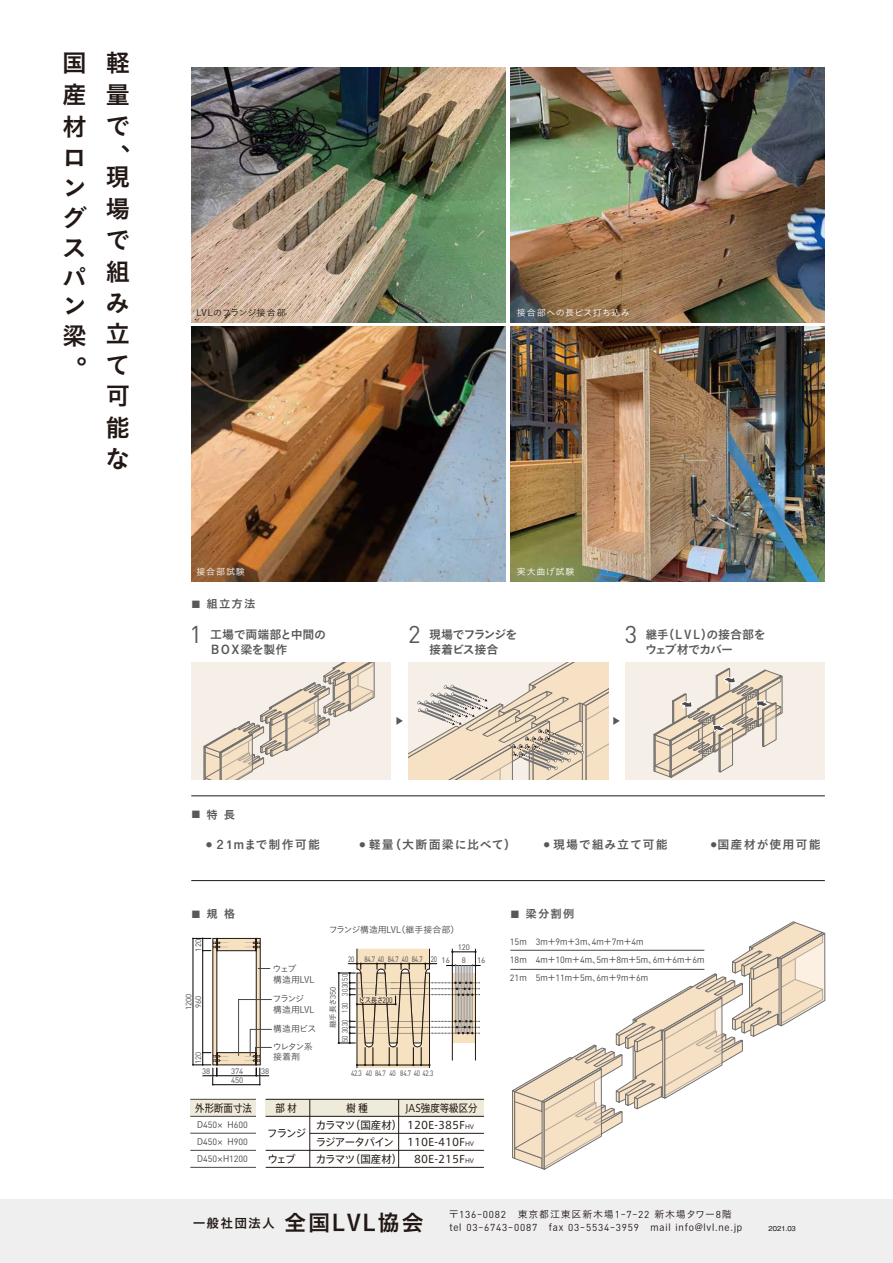
<style>
.page{position:relative;width:893px;height:1263px;background:#fff}
.page>*{position:absolute;margin:0;border:0;box-sizing:border-box;transform-origin:0 0}
.t1{font:24.75px/31.3px "Koburina Go Std W6";color:#221815}
.t2{font:24px "DIN";color:#595757}
.t3{font:22.35px "Koburina Go Std W6";letter-spacing:.08em;color:#221815}
.t4{font:12px "Koburina Go Std W6";letter-spacing:.085em;color:#595757}
.t5{font:12px/15px "Koburina Go Std W6";letter-spacing:-.05em;color:#595757;scale:.95 1}
.t6{font:12px/15px "Koburina Go Std W6";letter-spacing:-.04em;color:#595757}
.t7{font:12px/15px "Koburina Go Std W6";letter-spacing:-.06em;color:#595757}
.t8{font:12px "Koburina Go Std W6";letter-spacing:.06em;color:#595757}
.t9{font:11.4px "Koburina Go Std W6";letter-spacing:.1em;color:#595757}
.t10{font:10.5px/17px "Axis Std";color:#221815;text-align:center;scale:.9 1}
.t11{font:10.5px/17px "Axis Std";letter-spacing:-.07em;color:#221815}
.t12{font:10.5px "Axis Std";color:#221815}
.t13{font:10.05px/12.9px "Koburina Go Std W3";letter-spacing:.08em;color:#221815}
.t14{font:9px/18px "Koburina Go Std W3";letter-spacing:-.025em;color:#454649}
.t15{font:9px/17.1px "DIN";color:#454649;text-align:justify}
.t16{font:9px "Koburina Go Std W3";letter-spacing:.04em;color:#fff}
.t17{font:9px "Koburina Go Std W3";letter-spacing:.055em;color:#221815}
.t18{font:9px "Koburina Go Std W3";letter-spacing:.08em;color:#fff}
.t19{font:9px/10.5px "Koburina Go Std W3";letter-spacing:-.045em;color:#454649}
.t20{font:9px/18px "Koburina Go Std W3";letter-spacing:-.09em;color:#454649}
.t21{font:7.8px "DIN";letter-spacing:-.03em;color:#454649;scale:.8 1}
.t22{font:7.8px "DIN";letter-spacing:-.03em;color:#454649}
.t23{font:7.8px "Koburina Go Std W3";letter-spacing:-.105em;color:#454649}
.t24{font:7.8px "Koburina Go Std W3";letter-spacing:-.105em;color:#454649;scale:.85 1}
.t25{font:500 6.75px "Gothic BBB Pro";color:#000}
.s1{font-size:9.75px}
.s2{font-family:"DIN";font-weight:700}
.s3{font-family:"Koburina Go Std W3"}
.s4{font-family:"DIN"}
.s5{font-size:6px}
.s6{font-size:12.9px}
</style>
<div class="page">
<div style="left:0;top:1199px;width:893px;height:64px;background:#efefef"></div>
<div style="left:191px;top:662px;width:200px;height:118px;background:#f5efe7"></div>
<div style="left:625px;top:662px;width:200px;height:118px;background:#f5efe7"></div>
<img style="left:191px;top:327px;width:315px;height:255px">
<img style="left:191px;top:67px;width:315px;height:256px">
<img style="left:510px;top:67px;width:315px;height:256px">
<img style="left:510px;top:327px;width:315px;height:255px">
<div style="left:217px;top:1053px;width:39px;height:12px;background:#f6e1c1"></div>
<div style="left:217px;top:1052px;width:39px;height:13px;border:1px solid #221815"></div>
<div style="left:217px;top:938px;width:39px;height:13px;background:#f6e1c1"></div>
<div style="left:217px;top:938px;width:39px;height:13px;border:1px solid #221815"></div>
<svg style="left:213px;top:951px;width:4px;height:101px"></svg>
<svg style="left:256px;top:951px;width:4px;height:48px"></svg>
<hr style="left:213px;top:1084px;width:47px;height:1px;background:#040000">
<hr style="left:217px;top:1075px;width:39px;height:1px;background:#040000">
<hr style="left:202px;top:938px;width:1px;height:127px;background:#040000">
<hr style="left:193px;top:938px;width:1px;height:127px;background:#040000">
<svg style="left:192px;top:938px;width:37px;height:13px"></svg>
<svg style="left:244px;top:938px;width:16px;height:13px"></svg>
<svg style="left:192px;top:1052px;width:37px;height:33px"></svg>
<svg style="left:238px;top:999px;width:34px;height:86px"></svg>
<svg style="left:258px;top:968px;width:12px;height:1px"></svg>
<svg style="left:511px;top:921px;width:315px;height:249px"></svg>
<div style="left:190px;top:1099px;width:66px;height:17px;background:#efebda"></div>
<hr style="left:190px;top:1133px;width:66px;height:1px;background:#454649">
<hr style="left:190px;top:1116px;width:66px;height:1px;background:#454649">
<hr style="left:190px;top:1099px;width:66px;height:1px;background:#454649">
<hr style="left:190px;top:1150px;width:66px;height:1px;background:#454649">
<hr style="left:190px;top:1167px;width:66px;height:1px;background:#454649">
<hr style="left:510px;top:950px;width:194px;height:1px;background:#454649">
<hr style="left:510px;top:969px;width:194px;height:1px;background:#454649">
<div style="left:266px;top:1099px;width:218px;height:17px;background:#efebda"></div>
<hr style="left:310px;top:1133px;width:174px;height:1px;background:#221815">
<hr style="left:266px;top:1150px;width:218px;height:1px;background:#221815">
<hr style="left:266px;top:1167px;width:218px;height:1px;background:#221815">
<hr style="left:266px;top:1116px;width:218px;height:1px;background:#221815">
<hr style="left:266px;top:1099px;width:218px;height:1px;background:#221815">
<hr style="left:398px;top:1099px;width:1px;height:69px;background:#221815">
<hr style="left:310px;top:1099px;width:1px;height:69px;background:#221815">
<svg style="left:338px;top:948px;width:142px;height:120px"></svg>
<hr style="left:191px;top:880px;width:634px;height:1px;background:#221815">
<hr style="left:191px;top:795px;width:634px;height:1px;background:#221815">
<svg style="left:396px;top:662px;width:224px;height:118px"></svg>
<svg style="left:653px;top:668px;width:130px;height:110px"></svg>
<svg style="left:203px;top:662px;width:172px;height:118px"></svg>
<h1 class="t1" style="left:62px;top:48px;width:26px;line-height:30.3px">国産材ロングスパン</h1>
<h1 class="t1" style="left:62px;top:321px;width:25px;line-height:32.2px">梁。</h1>
<h1 class="t1" style="left:106px;top:48px;width:25px;text-align:justify">軽量で、</h1>
<h1 class="t1" style="left:106px;top:162px;width:25px;text-align:justify">現場で組み立て可能な</h1>
<p class="t17" style="left:196px;top:306px;width:91px">LVLのフランジ接合部</p>
<p class="t16" style="left:517px;top:306px;width:115px">接合部への長ビス打ち込み</p>
<p class="t18" style="left:196px;top:565px;width:50px">接合部試験</p>
<p class="t18" style="left:517px;top:565px;width:59px">実大曲げ試験</p>
<p class="t9" style="left:191px;top:595px;width:66px"><span class="s1">■</span> 組立方法</p>
<h2 class="t2" style="left:190px;top:619px;width:14px">1</h2>
<h2 class="t2" style="left:408px;top:619px;width:14px">2</h2>
<h2 class="t2" style="left:625px;top:619px;width:14px">3</h2>
<h3 class="t6" style="left:209px;top:627px;width:119px">工場で両端部と中間の<br>ＢＯＸ梁を製作</h3>
<h3 class="t7" style="left:429px;top:627px;width:90px">現場でフランジを接着ビス接合</h3>
<h3 class="t5" style="left:645px;top:627px;width:128px">継手（ＬＶＬ）の接合部をウェブ材でカバー</h3>
<p class="t9" style="left:191px;top:806px;width:46px"><span class="s1">■</span> 特 長</p>
<h3 class="t4" style="left:206px;top:835px;width:116px"><sup>●</sup> ２<span class="s2">1</span>mまで制作可能</h3>
<h3 class="t4" style="left:360px;top:835px;width:158px"><sup>●</sup> 軽量（大断面梁に比べて）</h3>
<h3 class="t8" style="left:544px;top:835px;width:125px"><sup>●</sup> 現場で組み立て可能</h3>
<h3 class="t4" style="left:711px;top:835px;width:111px"><sup>●</sup>国産材が使用可能</h3>
<p class="t9" style="left:191px;top:905px;width:46px"><span class="s1">■</span> 規 格</p>
<p class="t22" style="left:193px;top:951px;width:14px;rotate:-90deg">120</p>
<p class="t14" style="left:273px;top:964px;width:43px;line-height:10.5px">ウェブ<br>構造用LVL</p>
<p class="t22" style="left:184px;top:1010px;width:18px;rotate:-90deg">1200</p>
<p class="t19" style="left:273px;top:993px;width:43px">フランジ構造用LVL</p>
<p class="t22" style="left:193px;top:1008px;width:14px;rotate:-90deg">960</p>
<p class="t22" style="left:193px;top:1064px;width:14px;rotate:-90deg">120</p>
<p class="t20" style="left:273px;top:1019px;width:45px">構造用ビスウレタン系</p>
<p class="t14" style="left:273px;top:1048px;width:28px">接着剤</p>
<p class="t22" style="left:202px;top:1066px;width:10px">38</p>
<p class="t22" style="left:231px;top:1066px;width:14px">374</p>
<p class="t22" style="left:261px;top:1066px;width:10px">38</p>
<p class="t22" style="left:231px;top:1075px;width:14px">450</p>
<p class="t14" style="left:329px;top:920px;width:132px">フランジ構造用LVL（継手接合部）</p>
<p class="t22" style="left:458px;top:942px;width:14px">120</p>
<p class="t21" style="left:348px;top:954px;width:9px">20</p>
<p class="t21" style="left:364px;top:954px;width:93px">84<span class="s3">.</span>7 40 84<span class="s3">.</span>7 40 84<span class="s3">.</span>7 20</p>
<p class="t24" style="left:359px;top:994px;width:41px">ビス長さ<span class="s4">200</span></p>
<p class="t22" style="left:442px;top:955px;width:10px">16</p>
<p class="t22" style="left:462px;top:955px;width:6px">8</p>
<p class="t22" style="left:477px;top:955px;width:10px">16</p>
<p class="t21" style="left:340px;top:995px;width:28px;rotate:-90deg">30 30 50</p>
<p class="t21" style="left:340px;top:1042px;width:29px;rotate:-90deg">50 30 30</p>
<p class="t23" style="left:327px;top:1028px;width:42px;rotate:-90deg">継手長さ<span class="s4">350</span></p>
<p class="t21" style="left:340px;top:1012px;width:13px;rotate:-90deg">130</p>
<p class="t21" style="left:351px;top:1068px;width:45px">42<span class="s3">.</span>3 40 84<span class="s3">.</span>7</p>
<p class="t21" style="left:390px;top:1068px;width:9px">40</p>
<p class="t21" style="left:400px;top:1068px;width:43px">84<span class="s3">.</span>7 40 42<span class="s3">.</span>3</p>
<p class="t10" style="left:195px;top:1099px;width:65px">外形断面寸法</p>
<p class="t15" style="left:197px;top:1116px;width:52px"><span class="s3">D</span>450<span class="s3">× H</span>600<br><span class="s3">D</span>450<span class="s3">× H</span>900<br><span class="s3">D</span>450<span class="s3">×H</span>1200</p>
<p class="t10" style="left:275px;top:1099px;width:25px">部 材</p>
<p class="t10" style="left:346px;top:1099px;width:25px">樹 種</p>
<p class="t10" style="left:405px;top:1099px;width:82px">JAS強度等級区分<br>120E-385F<span class="s5">HV<br></span>110E-410F<span class="s5">HV<br></span>80E-215F<span class="s5">HV</span></p>
<p class="t11" style="left:316px;top:1116px;width:88px">カラマツ（国産材）ラジアータパインカラマツ（国産材）</p>
<p class="t12" style="left:267px;top:1125px;width:41px">フランジ</p>
<p class="t12" style="left:267px;top:1151px;width:30px">ウェブ</p>
<p class="t9" style="left:510px;top:905px;width:66px"><span class="s1">■</span> 梁分割例</p>
<p class="t14" style="left:510px;top:933px;width:196px"><span class="s4">15</span>m　<span class="s4">3</span>m＋<span class="s4">9</span>m＋<span class="s4">3</span>m、<span class="s4">4</span>m＋<span class="s4">7</span>m＋<span class="s4">4</span>m<br><span class="s4">18</span>m　<span class="s4">4</span>m＋<span class="s4">10</span>m＋<span class="s4">4</span>m、<span class="s4">5</span>m＋<span class="s4">8</span>m＋<span class="s4">5</span>m、<span class="s4">6</span>m＋<span class="s4">6</span>m＋<span class="s4">6</span>m<br><span class="s4">21</span>m　<span class="s4">5</span>m＋<span class="s4">11</span>m＋<span class="s4">5</span>m、<span class="s4">6</span>m＋<span class="s4">9</span>m＋<span class="s4">6</span>m</p>
<h3 class="t3" style="left:193px;top:1205px;width:232px"><span class="s6">一般社団法人</span> 全国LVL協会</h3>
<p class="t13" style="left:449px;top:1208px;width:295px">〒<span class="s4">136</span>-<span class="s4">0082</span>　東京都江東区新木場<span class="s4">1</span>-<span class="s4">7</span>-<span class="s4">22</span> 新木場タワー<span class="s4">8</span>階　tel <span class="s4">03</span>-<span class="s4">6743</span>-<span class="s4">0087</span> fax <span class="s4">03</span>-<span class="s4">5534</span>-<span class="s4">3959</span>　mail info@lvl.ne.jp</p>
<p class="t25" style="left:769px;top:1223px;width:29px">2021.03</p>
</div>
